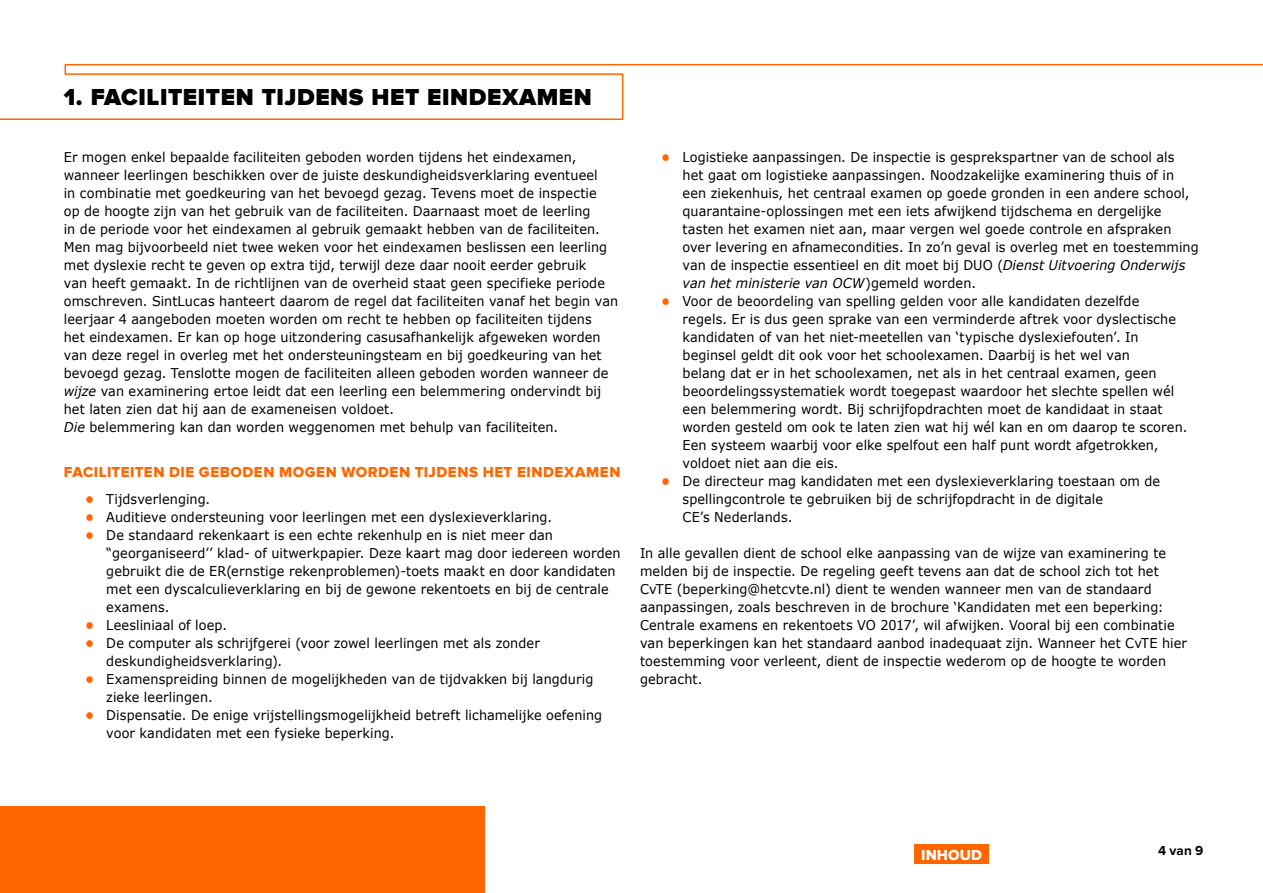
<style>
.page{position:relative;width:1263px;height:893px;background:#fff}
.page>*{position:absolute;margin:0;border:0;box-sizing:border-box;transform-origin:0 0}
.t1{font:900 24px "Proxima Nova";letter-spacing:.025em;color:#000}
.t2{font:15px "Proxima Nova Extrabld";letter-spacing:.035em;color:#f60}
.t3{font:15px "Proxima Nova Extrabld";letter-spacing:.01em;color:#fff}
.t4{font:13.5px/18px "Verdana";letter-spacing:.005em;color:#000;scale:.95 1}
.t5{font:700 13.5px "Proxima Nova";color:#000}
.s1{font-style:italic}
.s2{font-weight:700;color:#f60}
</style>
<div class="page">
<div style="left:0;top:807px;width:485px;height:86px;background:#f60"></div>
<svg style="left:0;top:63px;width:1263px;height:57px"></svg>
<div style="left:914px;top:845px;width:75px;height:19px;background:#f60"></div>
<h1 class="t1" style="left:64px;top:83px;width:529px">1. FACILITEITEN TIJDENS HET EINDEXAMEN</h1>
<p class="t4" style="left:64px;top:148px;width:585px">Er mogen enkel bepaalde faciliteiten geboden worden tijdens het eindexamen, wanneer leerlingen beschikken over de juiste deskundigheidsverklaring eventueel<br>in combinatie met goedkeuring van het bevoegd gezag. Tevens moet de inspectie<br>op de hoogte zijn van het gebruik van de faciliteiten. Daarnaast moet de leerling<br>in de periode voor het eindexamen al gebruik gemaakt hebben van de faciliteiten.<br>Men mag bijvoorbeeld niet twee weken voor het eindexamen beslissen een leerling met dyslexie recht te geven op extra tijd, terwijl deze daar nooit eerder gebruik<br>van heeft gemaakt. In de richtlijnen van de overheid staat geen specifieke periode omschreven. SintLucas hanteert daarom de regel dat faciliteiten vanaf het begin van leerjaar 4 aangeboden moeten worden om recht te hebben op faciliteiten tijdens<br>het eindexamen. Er kan op hoge uitzondering casusafhankelijk afgeweken worden van deze regel in overleg met het ondersteuningsteam en bij goedkeuring van het bevoegd gezag. Tenslotte mogen de faciliteiten alleen geboden worden wanneer de <span class="s1">wijze</span> van examinering ertoe leidt dat een leerling een belemmering ondervindt bij het laten zien dat hij aan de exameneisen voldoet.<br><span class="s1">Die</span> belemmering kan dan worden weggenomen met behulp van faciliteiten.</p>
<p class="t2" style="left:64px;top:463px;width:558px">FACILITEITEN DIE GEBODEN MOGEN WORDEN TIJDENS HET EINDEXAMEN</p>
<p class="t4" style="left:85px;top:490px;width:133px"><span class="s2">•</span> Tijdsverlenging.</p>
<p class="t4" style="left:85px;top:508px;width:493px"><span class="s2">•</span> Auditieve ondersteuning voor leerlingen met een dyslexieverklaring.</p>
<p class="t4" style="left:106px;top:526px;width:543px;text-indent:-21px"><span class="s2">•</span> De standaard rekenkaart is een echte rekenhulp en is niet meer dan “georganiseerd’’ klad- of uitwerkpapier. Deze kaart mag door iedereen worden gebruikt die de ER(ernstige rekenproblemen)-toets maakt en door kandidaten met een dyscalculieverklaring en bij de gewone rekentoets en bij de centrale examens.</p>
<p class="t4" style="left:85px;top:616px;width:151px"><span class="s2">•</span> Leesliniaal of loep.</p>
<p class="t4" style="left:106px;top:634px;width:458px;text-indent:-21px"><span class="s2">•</span> De computer als schrijfgerei (voor zowel leerlingen met als zonder deskundigheidsverklaring).</p>
<p class="t4" style="left:106px;top:670px;width:514px;text-indent:-21px"><span class="s2">•</span> Examenspreiding binnen de mogelijkheden van de tijdvakken bij langdurig zieke leerlingen.</p>
<p class="t4" style="left:106px;top:706px;width:523px;text-indent:-21px"><span class="s2">•</span> Dispensatie. De enige vrijstellingsmogelijkheid betreft lichamelijke oefening voor kandidaten met een fysieke beperking.</p>
<p class="t4" style="left:682px;top:148px;width:545px;text-indent:-21px"><span class="s2">•</span> Logistieke aanpassingen. De inspectie is gesprekspartner van de school als het gaat om logistieke aanpassingen. Noodzakelijke examinering thuis of in een ziekenhuis, het centraal examen op goede gronden in een andere school, quarantaine-oplossingen met een iets afwijkend tijdschema en dergelijke tasten het examen niet aan, maar vergen wel goede controle en afspraken over levering en afnamecondities. In zo’n geval is overleg met en toestemming van de inspectie essentieel en dit moet bij DUO (<span class="s1">Dienst Uitvoering Onderwijs van het ministerie van OCW</span>)gemeld worden.</p>
<p class="t4" style="left:682px;top:292px;width:533px;text-indent:-21px"><span class="s2">•</span> Voor de beoordeling van spelling gelden voor alle kandidaten dezelfde<br>regels. Er is dus geen sprake van een verminderde aftrek voor dyslectische kandidaten of van het niet-meetellen van ‘typische dyslexiefouten’. In beginsel geldt dit ook voor het schoolexamen. Daarbij is het wel van<br>belang dat er in het schoolexamen, net als in het centraal examen, geen beoordelingssystematiek wordt toegepast waardoor het slechte spellen wél een belemmering wordt. Bij schrijfopdrachten moet de kandidaat in staat worden gesteld om ook te laten zien wat hij wél kan en om daarop te scoren.<br>Een systeem waarbij voor elke spelfout een half punt wordt afgetrokken, voldoet niet aan die eis.</p>
<p class="t4" style="left:682px;top:472px;width:504px;text-indent:-21px"><span class="s2">•</span> De directeur mag kandidaten met een dyslexieverklaring toestaan om de spellingcontrole te gebruiken bij de schrijfopdracht in de digitale<br>CE’s Nederlands.</p>
<p class="t4" style="left:640px;top:544px;width:577px">In alle gevallen dient de school elke aanpassing van de wijze van examinering te melden bij de inspectie. De regeling geeft tevens aan dat de school zich tot het CvTE (beperking@hetcvte.nl) dient te wenden wanneer men van de standaard aanpassingen, zoals beschreven in de brochure ‘Kandidaten met een beperking:<br>Centrale examens en rekentoets VO 2017’, wil afwijken. Vooral bij een combinatie van beperkingen kan het standaard aanbod inadequaat zijn. Wanneer het CvTE hier toestemming voor verleent, dient de inspectie wederom op de hoogte te worden gebracht.</p>
<p class="t3" style="left:921px;top:847px;width:62px">INHOUD</p>
<p class="t5" style="left:1158px;top:842px;width:47px">4 van 9</p>
</div>
